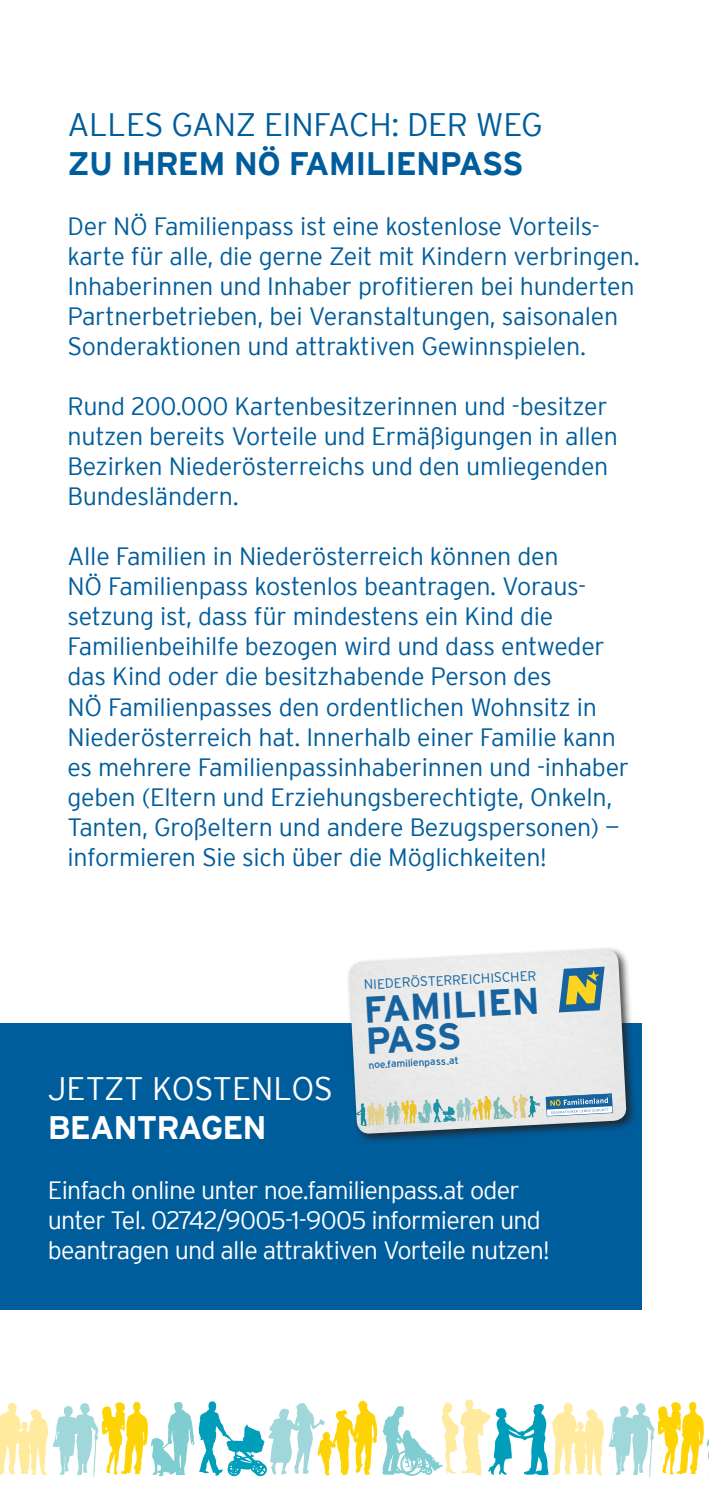
<style>
.page{position:relative;width:709px;height:1489px;background:#fff}
.page>*{position:absolute;margin:0;border:0;box-sizing:border-box;transform-origin:0 0}
.t1{font:700 37.25px/31px "Interstate";color:#16639f}
.t2{font:300 32.5px "Interstate";letter-spacing:-.01em;color:#005d9c}
.t3{font:700 32.5px "Interstate";letter-spacing:-.02em;color:#005d9c}
.t4{font:300 32.5px "Interstate";letter-spacing:-.005em;color:#fff}
.t5{font:700 32.5px "Interstate";letter-spacing:-.03em;color:#fff}
.t6{font:300 25px/30px "Interstate";letter-spacing:-.01em;color:#005d9c}
.t7{font:300 25px/30px "Interstate";letter-spacing:-.03em;color:#fff}
.t8{font:300 13.5px "Interstate";color:#16639f}
.t9{font:10.25px "Interstate";color:#16639f}
</style>
<div class="page">
<svg style="left:0;top:1399px;width:709px;height:77px"></svg>
<div style="left:0;top:1023px;width:642px;height:286px;background:#005d9c"></div>
<div style="left:345px;top:946px;width:292px;height:199px;background:#231f20;opacity:.84"></div>
<img style="left:349px;top:949px;width:277px;height:185px">
<img style="left:381px;top:1102px;width:8px;height:30px">
<img style="left:418px;top:1099px;width:12px;height:24px">
<img style="left:386px;top:1101px;width:10px;height:23px">
<img style="left:456px;top:1097px;width:10px;height:23px">
<img style="left:493px;top:1096px;width:20px;height:23px">
<img style="left:528px;top:1095px;width:12px;height:22px">
<img style="left:356px;top:1102px;width:27px;height:23px">
<img style="left:401px;top:1099px;width:15px;height:24px">
<img style="left:472px;top:1095px;width:14px;height:19px">
<img style="left:512px;top:1094px;width:10px;height:24px">
<img style="left:433px;top:1098px;width:9px;height:24px">
<svg style="left:559px;top:966px;width:45px;height:46px;background:#7c9883"></svg>
<svg style="left:545px;top:1093px;width:68px;height:23px;background:#84abc5"></svg>
<h2 class="t2" style="left:68px;top:106px;width:476px">ALLES GANZ EINFACH: DER WEG</h2>
<h2 class="t3" style="left:68px;top:146px;width:457px">ZU IHREM NÖ FAMILIENPASS</h2>
<p class="t6" style="left:68px;top:211px;width:573px">Der NÖ Familienpass ist eine kostenlose Vorteils&shy;karte für alle, die gerne Zeit mit Kindern verbringen.<br>Inhaberinnen und Inhaber profitieren bei hunderten Partnerbetrieben, bei Veranstaltungen, saisonalen Sonderaktionen und attraktiven Gewinnspielen.</p>
<p class="t6" style="left:68px;top:391px;width:552px">Rund 200.000 Kartenbesitzerinnen und -besitzer nutzen bereits Vorteile und Ermäßigungen in allen Bezirken Niederösterreichs und den umliegenden Bundesländern.</p>
<p class="t6" style="left:68px;top:541px;width:563px">Alle Familien in Niederösterreich können den<br>NÖ Familienpass kostenlos beantragen. Voraus&shy;setzung ist, dass für mindestens ein Kind die Familienbeihilfe bezogen wird und dass entweder das Kind oder die besitzhabende Person des<br>NÖ Familienpasses den ordentlichen Wohnsitz in Niederösterreich hat. Innerhalb einer Familie kann es mehrere Familienpassinhaberinnen und -inhaber geben (Eltern und Erziehungsberechtigte, Onkeln, Tanten, Großeltern und andere Bezugspersonen) — informieren Sie sich über die Möglichkeiten!</p>
<p class="t8" style="left:363px;top:976px;width:174px;rotate:-3deg">NIEDERÖSTERREICHISCHER</p>
<h1 class="t1" style="left:363px;top:993px;width:178px;rotate:-3deg">FAMILIEN<br>PASS</h1>
<h2 class="t4" style="left:48px;top:1070px;width:287px">JETZT KOSTENLOS</h2>
<h2 class="t5" style="left:48px;top:1109px;width:220px">BEANTRAGEN</h2>
<p class="t9" style="left:368px;top:1059px;width:91px;rotate:-3deg">noe.familienpass.at</p>
<p class="t7" style="left:48px;top:1174px;width:503px">Einfach online unter noe.familienpass.at oder unter Tel. 02742/9005-1-9005 informieren und beantragen und alle attraktiven Vorteile nutzen!</p>
</div>
